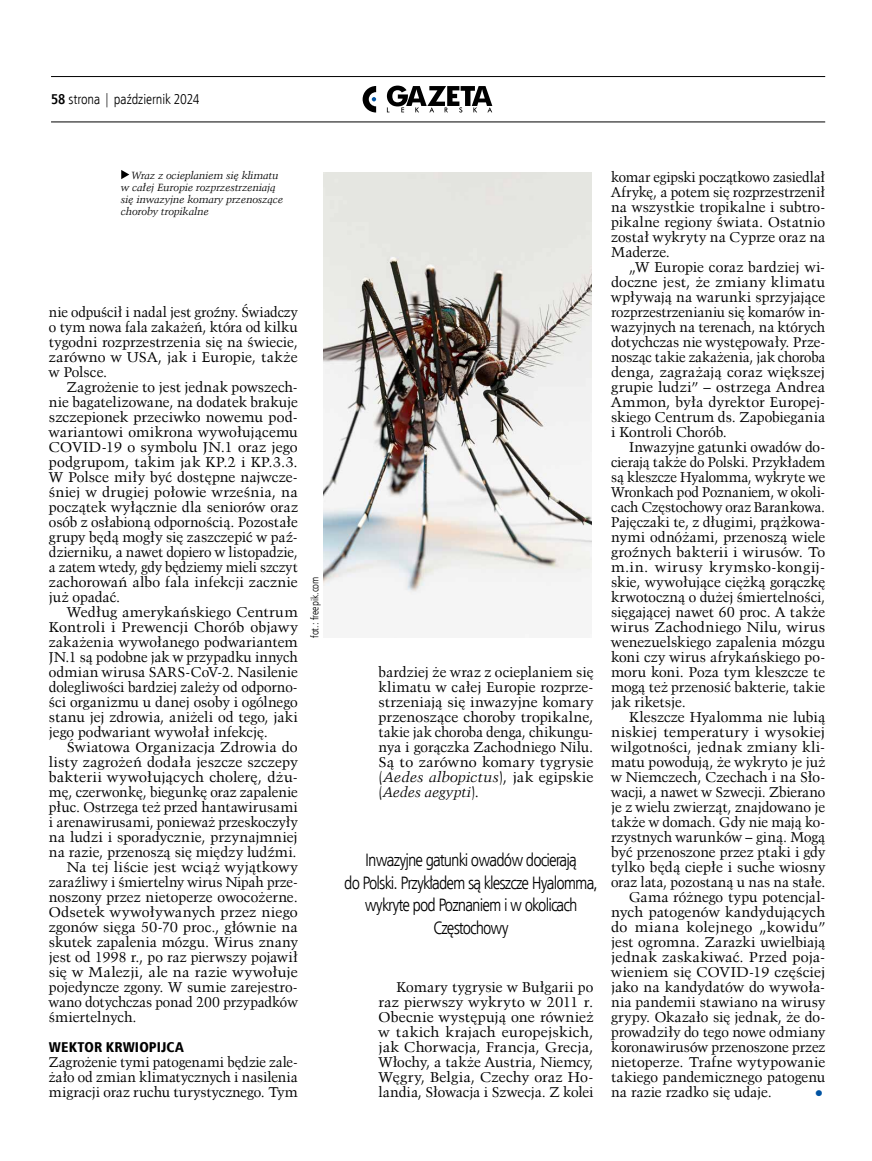
<style>
.page{position:relative;width:872px;height:1161px;background:#fff}
.page>*{position:absolute;margin:0;border:0;box-sizing:border-box;transform-origin:0 0}
.t1{font:21px "Kuenst 480 EU";color:#0053a2}
.t2{font:18px/22.5px "Humnst 777 Lt Cn EU";letter-spacing:-.05em;color:#000;text-align:center}
.t3{font:14.25px/15px "Kuenst 480 EU";letter-spacing:.01em;color:#000;text-align:justify}
.t4{font:14.25px/15px "Kuenst 480 EU";letter-spacing:.01em;color:#000;text-align:justify;scale:.96 1}
.t5{font:14.25px "Kuenst 480 EU";letter-spacing:.01em;color:#000;scale:1.04 1}
.t6{font:14.25px "Humnst 777 Lt Cn EU";letter-spacing:-.005em;color:#000}
.t7{font:14.25px "Kuenst 480 EU";letter-spacing:.035em;color:#000;scale:1.04 1}
.t8{font:14.25px "Humnst 777 Blk Cn EU";letter-spacing:.01em;color:#000}
.t9{font:italic 10.5px/12px "Kuenst 480 EU";color:#000}
.t10{font:10.5px "Humnst 777 Lt Cn EU";color:#000}
.s1{font-family:"Humnst 777 Cn EU";font-weight:700}
.s2{font-style:italic}
</style>
<div class="page">
<hr style="left:51px;top:76px;width:774px;height:1px;background:#000">
<hr style="left:51px;top:122px;width:774px;height:1px;background:#000">
<svg style="left:387px;top:86px;width:105px;height:27px"></svg>
<svg style="left:362px;top:86px;width:14px;height:26px"></svg>
<img style="left:323px;top:172px;width:268px;height:466px">
<svg style="left:121px;top:170px;width:8px;height:9px"></svg>
<p class="t6" style="left:51px;top:90px;width:150px"><span class="s1">58</span> strona | październik 2024</p>
<p class="t9" style="left:121px;top:170px;width:164px;text-indent:11px">Wraz z ocieplaniem się klimatu w całej Europie rozprzestrzeniają się inwazyjne komary przenoszące choroby tropikalne</p>
<p class="t3" style="left:49px;top:304px;width:250px">nie odpuścił i nadal jest groźny. Świadczy o tym nowa fala zakażeń, która od kilku tygodni rozprzestrzenia się na świecie, zarówno w USA, jak i Europie, także w Polsce.</p>
<p class="t3" style="left:49px;top:379px;width:250px;text-indent:18px">Zagrożenie to jest jednak powszech&shy;nie bagatelizowane, na dodatek brakuje szczepionek przeciwko nowemu pod&shy;wariantowi omikrona wywołującemu COVID-19 o symbolu JN.1 oraz jego podgrupom, takim jak KP.2 i KP.3.3.<br>W Polsce miły być dostępne najwcze&shy;śniej w drugiej połowie września, na początek wyłącznie dla seniorów oraz osób z osłabioną odpornością. Pozostałe grupy będą mogły się zaszczepić w paź&shy;dzierniku, a nawet dopiero w listopadzie, a zatem wtedy, gdy będziemy mieli szczyt zachorowań albo fala infekcji zacznie już opadać.</p>
<p class="t3" style="left:49px;top:604px;width:250px;text-indent:18px">Według amerykańskiego Centrum Kontroli i Prewencji Chorób objawy zakażenia wywołanego podwariantem JN.1 są podobne jak w przypadku innych odmian wirusa SARS-CoV-2. Nasilenie dolegliwości bardziej zależy od odporno&shy;ści organizmu u danej osoby i ogólnego stanu jej zdrowia, aniżeli od tego, jaki jego podwariant wywołał infekcję.</p>
<p class="t3" style="left:67px;top:739px;width:232px">Światowa Organizacja Zdrowia do</p>
<p class="t3" style="left:49px;top:754px;width:250px">listy zagrożeń dodała jeszcze szczepy</p>
<p class="t5" style="left:49px;top:768px;width:241px">bakterii wywołujących cholerę, dżu-</p>
<p class="t3" style="left:49px;top:784px;width:250px">mę, czerwonkę, biegunkę oraz zapalenie</p>
<p class="t3" style="left:49px;top:799px;width:250px">płuc. Ostrzega też przed hantawirusami</p>
<p class="t3" style="left:49px;top:814px;width:250px">i arenawirusami, ponieważ przeskoczyły</p>
<p class="t3" style="left:49px;top:829px;width:250px">na ludzi i sporadycznie, przynajmniej</p>
<p class="t3" style="left:49px;top:844px;width:249px">na razie, przenoszą się między ludźmi.</p>
<p class="t3" style="left:67px;top:859px;width:232px">Na tej liście jest wciąż wyjątkowy</p>
<p class="t3" style="left:49px;top:874px;width:250px">zaraźliwy i śmiertelny wirus Nipah prze-</p>
<p class="t3" style="left:49px;top:889px;width:250px">noszony przez nietoperze owocożerne.</p>
<p class="t5" style="left:49px;top:903px;width:241px">Odsetek wywoływanych przez niego</p>
<p class="t3" style="left:49px;top:919px;width:250px">zgonów sięga 50-70 proc., głównie na</p>
<p class="t3" style="left:49px;top:934px;width:250px">skutek zapalenia mózgu. Wirus znany</p>
<p class="t3" style="left:49px;top:949px;width:250px">jest od 1998 r., po raz pierwszy pojawił</p>
<p class="t5" style="left:49px;top:963px;width:241px">się w Malezji, ale na razie wywołuje</p>
<p class="t3" style="left:49px;top:979px;width:250px">pojedyncze zgony. W sumie zarejestro-</p>
<p class="t3" style="left:49px;top:994px;width:250px">wano dotychczas ponad 200 przypadków</p>
<p class="t3" style="left:49px;top:1009px;width:89px">śmiertelnych.</p>
<p class="t8" style="left:49px;top:1037px;width:136px">WEKTOR KRWIOPIJCA</p>
<p class="t3" style="left:49px;top:1054px;width:250px">Zagrożenie tymi patogenami będzie zale&shy;żało od zmian klimatycznych i nasilenia migracji oraz ruchu turystycznego. Tym</p>
<p class="t10" style="left:308px;top:638px;width:63px;rotate:-90deg">fot.: freepik.com</p>
<p class="t3" style="left:378px;top:664px;width:216px">bardziej że wraz z ocieplaniem się klimatu w całej Europie rozprze&shy;strzeniają się inwazyjne komary przenoszące choroby tropikalne, takie jak choroba denga, chikungu&shy;nya i gorączka Zachodniego Nilu.<br>Są to zarówno komary tygrysie (<span class="s2">Aedes albopictus</span>), jak egipskie (<span class="s2">Aedes aegypti</span>).</p>
<p class="t2" style="left:344px;top:848px;width:255px">Inwazyjne gatunki owadów docierają<br>do Polski. Przykładem są kleszcze Hyalomma, wykryte pod Poznaniem i w okolicach<br>Częstochowy</p>
<p class="t3" style="left:378px;top:979px;width:216px;text-indent:18px">Komary tygrysie w Bułgarii po raz pierwszy wykryto w 2011 r.<br>Obecnie występują one również w takich krajach europejskich, jak Chorwacja, Francja, Grecja, Włochy, a także Austria, Niemcy, Węgry, Belgia, Czechy oraz Ho&shy;landia, Słowacja i Szwecja. Z kolei</p>
<p class="t4" style="left:611px;top:169px;width:224px">komar egipski początkowo zasiedlał Afrykę, a potem się rozprzestrzenił na wszystkie tropikalne i subtro&shy;pikalne regiony świata. Ostatnio został wykryty na Cyprze oraz na Maderze.</p>
<p class="t3" style="left:611px;top:259px;width:216px;text-indent:18px">„W Europie coraz bardziej wi&shy;doczne jest, że zmiany klimatu wpływają na warunki sprzyjające rozprzestrzenianiu się komarów in&shy;wazyjnych na terenach, na których dotychczas nie występowały. Prze&shy;nosząc takie zakażenia, jak choroba denga, zagrażają coraz większej grupie ludzi” – ostrzega Andrea Ammon, była dyrektor Europej&shy;skiego Centrum ds. Zapobiegania i Kontroli Chorób.</p>
<p class="t3" style="left:611px;top:439px;width:216px;text-indent:18px">Inwazyjne gatunki owadów do&shy;cierają także do Polski. Przykładem są kleszcze Hyalomma, wykryte we Wronkach pod Poznaniem, w okoli&shy;cach Częstochowy oraz Barankowa.<br>Pajęczaki te, z długimi, prążkowa&shy;nymi odnóżami, przenoszą wiele groźnych bakterii i wirusów. To m.in. wirusy krymsko-kongij&shy;skie, wywołujące ciężką gorączkę krwotoczną o dużej śmiertelności, sięgającej nawet 60 proc. A także wirus Zachodniego Nilu, wirus wenezuelskiego zapalenia mózgu koni czy wirus afrykańskiego po&shy;moru koni. Poza tym kleszcze te mogą też przenosić bakterie, takie jak riketsje.</p>
<p class="t3" style="left:629px;top:709px;width:198px">Kleszcze Hyalomma nie lubią</p>
<p class="t5" style="left:611px;top:723px;width:207px">niskiej temperatury i wysokiej</p>
<p class="t3" style="left:611px;top:739px;width:216px">wilgotności, jednak zmiany kli-</p>
<p class="t3" style="left:611px;top:754px;width:215px">matu powodują, że wykryto je już</p>
<p class="t3" style="left:611px;top:769px;width:216px">w Niemczech, Czechach i na Sło-</p>
<p class="t3" style="left:611px;top:784px;width:215px">wacji, a nawet w Szwecji. Zbierano</p>
<p class="t3" style="left:611px;top:799px;width:216px">je z wielu zwierząt, znajdowano je</p>
<p class="t3" style="left:611px;top:814px;width:216px">także w domach. Gdy nie mają ko-</p>
<p class="t3" style="left:611px;top:829px;width:215px">rzystnych warunków – giną. Mogą</p>
<p class="t3" style="left:611px;top:844px;width:216px">być przenoszone przez ptaki i gdy</p>
<p class="t3" style="left:611px;top:859px;width:215px">tylko będą ciepłe i suche wiosny</p>
<p class="t3" style="left:611px;top:874px;width:216px">oraz lata, pozostaną u nas na stałe.</p>
<p class="t3" style="left:629px;top:889px;width:198px">Gama różnego typu potencjal-</p>
<p class="t3" style="left:611px;top:904px;width:216px">nych patogenów kandydujących</p>
<p class="t7" style="left:611px;top:918px;width:207px">do miana kolejnego „kowidu”</p>
<p class="t3" style="left:611px;top:934px;width:216px">jest ogromna. Zarazki uwielbiają</p>
<p class="t5" style="left:611px;top:948px;width:207px">jednak zaskakiwać. Przed poja-</p>
<p class="t3" style="left:611px;top:964px;width:216px">wieniem się COVID-19 częściej</p>
<p class="t3" style="left:611px;top:979px;width:216px">jako na kandydatów do wywoła-</p>
<p class="t3" style="left:611px;top:994px;width:216px">nia pandemii stawiano na wirusy</p>
<p class="t3" style="left:611px;top:1009px;width:216px">grypy. Okazało się jednak, że do-</p>
<p class="t3" style="left:611px;top:1024px;width:216px">prowadziły do tego nowe odmiany</p>
<p class="t3" style="left:611px;top:1039px;width:216px">koronawirusów przenoszone przez</p>
<p class="t3" style="left:611px;top:1054px;width:216px">nietoperze. Trafne wytypowanie</p>
<p class="t3" style="left:611px;top:1069px;width:216px">takiego pandemicznego patogenu</p>
<p class="t3" style="left:611px;top:1084px;width:162px">na razie rzadko się udaje.</p>
<h1 class="t1" style="left:812px;top:1081px;width:14px">•</h1>
</div>
